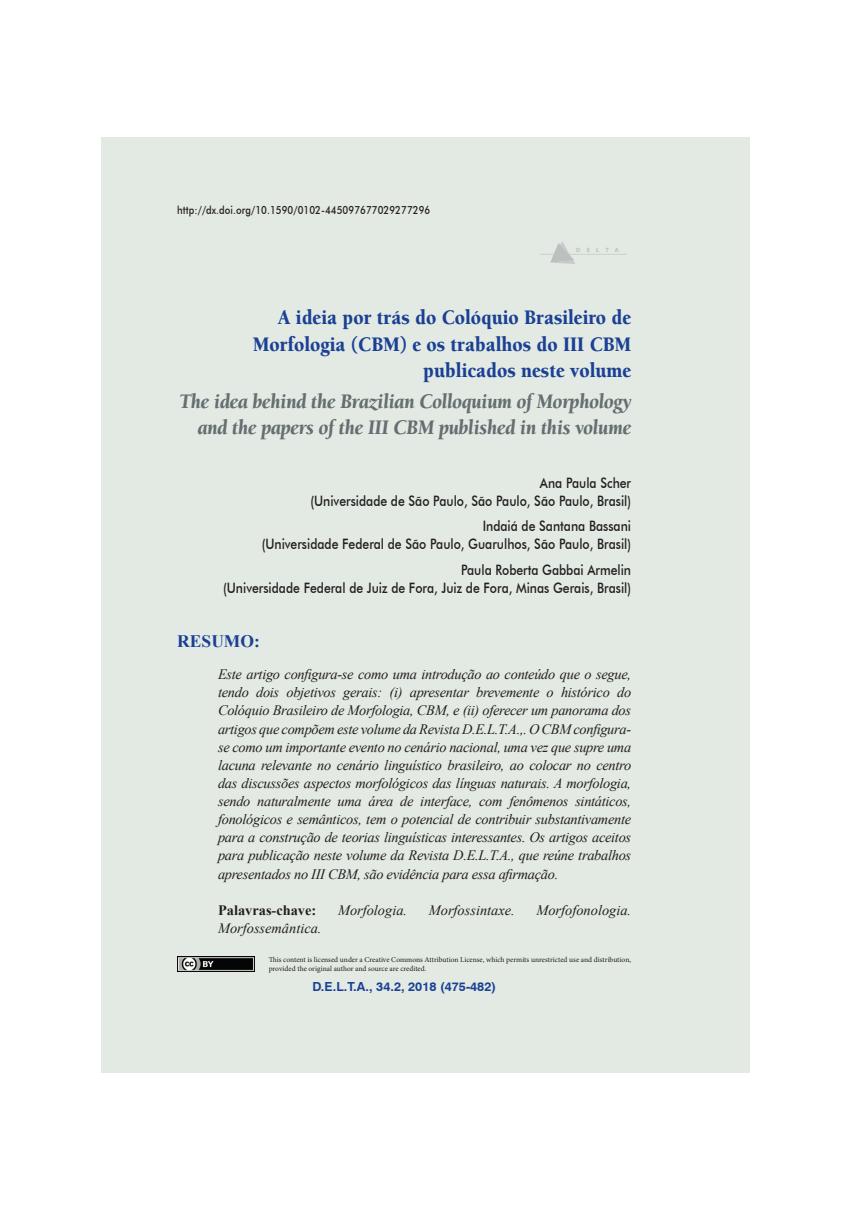
<style>
.page{position:relative;width:851px;height:1205px;background:#fff}
.page>*{position:absolute;margin:0;border:0;box-sizing:border-box;transform-origin:0 0}
.Titulo-artigo_port{font:900 21.25px/26.2px "Berkeley";color:#1b3f94;text-align:right;scale:.9 1}
.Titulo-artigo_Ing{font:italic 900 21.25px/26.2px "Berkeley";letter-spacing:-.01em;color:#656f71;text-align:right;scale:.9 1}
.Resumo-tit{font:700 17.5px "Times New Roman";color:#1b3f94}
.Resumo-txt{font:italic 14.38px/18.1px "Times New Roman";color:#231f20;text-align:justify}
.Autor_-_info{font:500 14.38px "Futura BT";color:#231f20;scale:.85 1}
.Autor{font:500 14.38px "Futura BT";color:#231f20;scale:.85 1}
.Resumo-txt-2{font:700 14.38px "Times New Roman";color:#231f20}
.Rodapé{font:700 12.5px "Swiss 721 BT";color:#1b3f94}
.DOI{font:500 11.25px "Futura BT";letter-spacing:.01em;color:#231f20;scale:.85 1}
.t1{font:7.5px/9.4px "Minion Pro";color:#231f20}
.t2{font:700 6.12px "Myriad Pro";letter-spacing:1em;color:#bcc1bf}
</style>
<div class="page">
<div style="left:101px;top:138px;width:648px;height:935px;background:#e2eae3"></div>
<svg style="left:540px;top:242px;width:87px;height:22px"></svg>
<img style="left:177px;top:956px;width:78px;height:15px">
<p class="DOI" style="left:177px;top:203px;width:299px">http://dx.doi.org/10.1590/0102-445097677029277296</p>
<p class="t2" style="left:576px;top:246px;width:44px">DELTA</p>
<p class="Titulo-artigo_port" style="left:253px;top:305px;width:421px">A ideia por trás do Colóquio Brasileiro de<br>Morfologia (CBM) e os trabalhos do III CBM publicados neste volume</p>
<p class="Titulo-artigo_Ing" style="left:180px;top:389px;width:503px">The idea behind the Brazilian Colloquium of Morphology and the papers of the III CBM published in this volume</p>
<p class="Autor" style="left:540px;top:474px;width:109px">Ana Paula Scher</p>
<p class="Autor_-_info" style="left:310px;top:492px;width:379px">(Universidade de São Paulo, São Paulo, São Paulo, Brasil)</p>
<p class="Autor" style="left:482px;top:517px;width:176px">Indaiá de Santana Bassani</p>
<p class="Autor_-_info" style="left:261px;top:535px;width:436px">(Universidade Federal de São Paulo, Guarulhos, São Paulo, Brasil)</p>
<p class="Autor" style="left:461px;top:561px;width:201px">Paula Roberta Gabbai Armelin</p>
<p class="Autor_-_info" style="left:223px;top:579px;width:481px">(Universidade Federal de Juiz de Fora, Juiz de Fora, Minas Gerais, Brasil)</p>
<p class="Resumo-tit" style="left:177px;top:629px;width:84px">RESUMO:</p>
<p class="Resumo-txt" style="left:218px;top:665px;width:414px">Este artigo configura-se como uma introdução ao conteúdo que o segue, tendo dois objetivos gerais: (i) apresentar brevemente o histórico do Colóquio Brasileiro de Morfologia, CBM, e (ii) oferecer um panorama dos artigos que compõem este volume da Revista D.E.L.T.A.,. O CBM configura&shy;se como um importante evento no cenário nacional, uma vez que supre uma lacuna relevante no cenário linguístico brasileiro, ao colocar no centro das discussões aspectos morfológicos das línguas naturais. A morfologia, sendo naturalmente uma área de interface, com fenômenos sintáticos, fonológicos e semânticos, tem o potencial de contribuir substantivamente para a construção de teorias linguísticas interessantes. Os artigos aceitos para publicação neste volume da Revista D.E.L.T.A., que reúne trabalhos apresentados no III CBM, são evidência para essa afirmação.</p>
<p class="Resumo-txt-2" style="left:218px;top:900px;width:100px">Palavras-chave:</p>
<p class="Resumo-txt" style="left:338px;top:900px;width:71px">Morfologia.</p>
<p class="Resumo-txt" style="left:429px;top:900px;width:87px">Morfossintaxe.</p>
<p class="Resumo-txt" style="left:536px;top:900px;width:96px">Morfofonologia.</p>
<p class="Resumo-txt" style="left:218px;top:919px;width:105px">Morfossemântica.</p>
<p class="t1" style="left:269px;top:954px;width:364px">This content is licensed under a Creative Commons Attribution License, which permits unrestricted use and distribution, provided the original author and source are credited.</p>
<p class="Rodapé" style="left:312px;top:978px;width:185px">D.E.L.T.A., 34.2, 2018 (475-482)</p>
</div>
